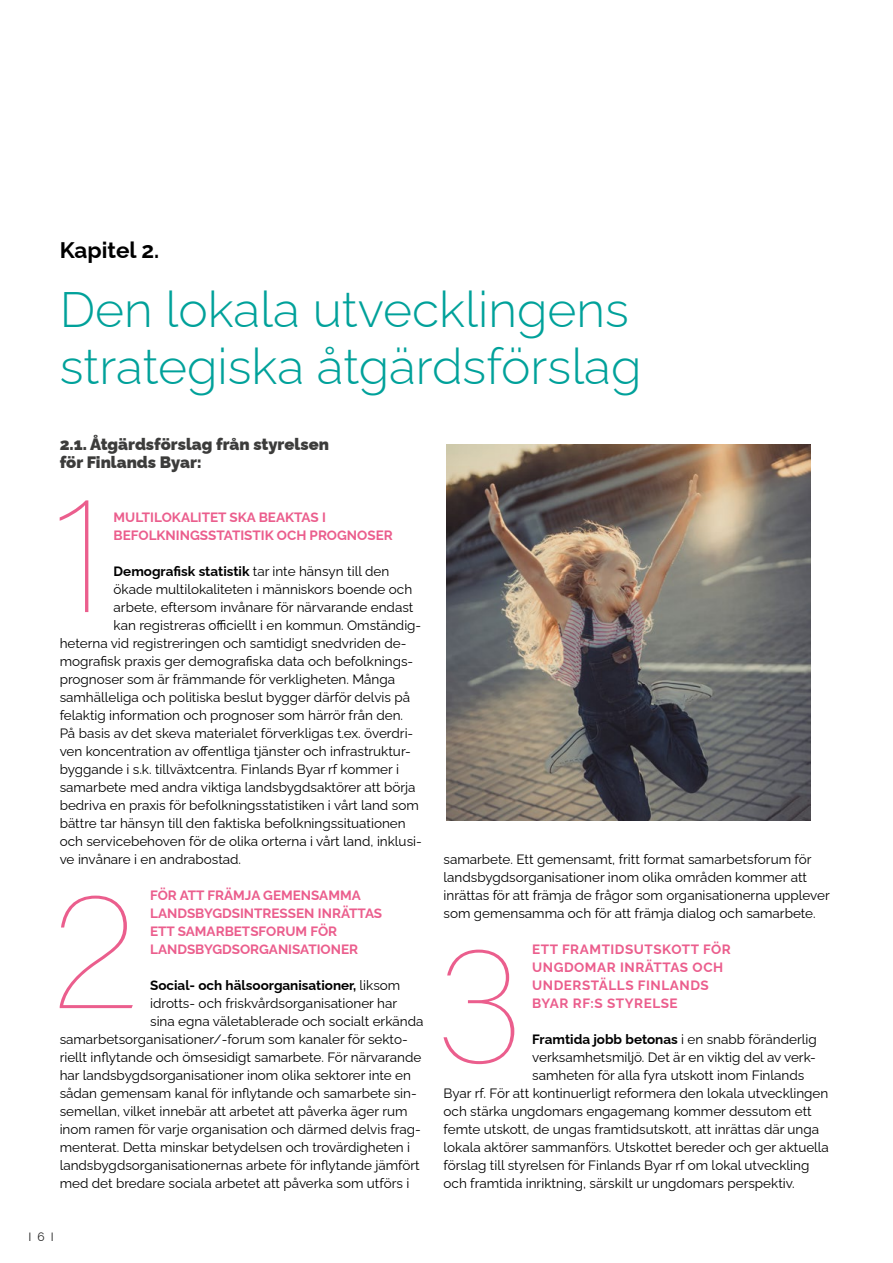
<style>
.page{position:relative;width:893px;height:1263px;background:#fff}
.page>*{position:absolute;margin:0;border:0;box-sizing:border-box;transform-origin:0 0}
.t1{font:166.95px "Acumin Variable Concept";color:#eb5e8d}
.t2{font:300 49.8px/57px "Raleway";color:#00a19a}
.t3{font:700 22.5px "Raleway";color:#000}
.t4{font:900 16.5px/18px "Raleway";color:#3c3c3b}
.t5{font:13.5px/18px "Raleway";color:#000}
.t6{font:700 13.5px/18px "Raleway";color:#eb5e8d}
.t7{font:700 13.5px "Raleway";color:#000}
.t8{font:700 13.5px/18px "Raleway";letter-spacing:.04em;color:#eb5e8d}
.t9{font:12px "Raleway";color:#222}
.s1{font-weight:400}
</style>
<div class="page">
<img style="left:446px;top:444px;width:364px;height:377px">
<h3 class="t3" style="left:60px;top:232px;width:101px">Kapitel 2.</h3>
<h2 class="t2" style="left:60px;top:275px;width:583px">Den lokala utvecklingens strategiska åtgärdsförslag</h2>
<p class="t4" style="left:60px;top:433px;width:271px">2.1. Åtgärdsförslag från styrelsen för Finlands Byar:</p>
<h1 class="t1" style="left:55px;top:439px;width:53px">1</h1>
<p class="t6" style="left:114px;top:507px;width:281px">MULTILOKALITET SKA BEAKTAS I<br>BEFOLKNINGSSTATISTIK OCH PROGNOSER</p>
<p class="t7" style="left:114px;top:560px;width:277px">Demografisk statistik <span class="s1">tar inte hänsyn till den</span></p>
<p class="t5" style="left:114px;top:579px;width:300px">ökade multilokaliteten i människors boende och</p>
<p class="t5" style="left:114px;top:597px;width:301px">arbete, eftersom invånare för närvarande endast</p>
<p class="t5" style="left:114px;top:615px;width:309px">kan registreras officiellt i en kommun. Omständig-</p>
<p class="t5" style="left:60px;top:633px;width:348px">heterna vid registreringen och samtidigt snedvriden de-</p>
<p class="t5" style="left:60px;top:651px;width:355px">mografisk praxis ger demografiska data och befolknings-</p>
<p class="t5" style="left:60px;top:669px;width:337px">prognoser som är främmande för verkligheten. Många</p>
<p class="t5" style="left:60px;top:687px;width:352px">samhälleliga och politiska beslut bygger därför delvis på</p>
<p class="t5" style="left:60px;top:705px;width:345px">felaktig information och prognoser som härrör från den.</p>
<p class="t5" style="left:60px;top:723px;width:355px">På basis av det skeva materialet förverkligas t.ex. överdri-</p>
<p class="t5" style="left:60px;top:741px;width:353px">ven koncentration av offentliga tjänster och infrastruktur-</p>
<p class="t5" style="left:60px;top:759px;width:341px">byggande i s.k. tillväxtcentra. Finlands Byar rf kommer i</p>
<p class="t5" style="left:60px;top:777px;width:357px">samarbete med andra viktiga landsbygdsaktörer att börja</p>
<p class="t5" style="left:60px;top:795px;width:361px">bedriva en praxis för befolkningsstatistiken i vårt land som</p>
<p class="t5" style="left:60px;top:813px;width:348px">bättre tar hänsyn till den faktiska befolkningssituationen</p>
<p class="t5" style="left:60px;top:831px;width:364px">och servicebehoven för de olika orterna i vårt land, inklusi-</p>
<p class="t5" style="left:60px;top:849px;width:183px">ve invånare i en andrabostad.</p>
<h1 class="t1" style="left:52px;top:835px;width:87px">2</h1>
<p class="t6" style="left:150px;top:885px;width:234px">FÖR ATT FRÄMJA GEMENSAMMA<br>LANDSBYGDSINTRESSEN INRÄTTAS<br>ETT SAMARBETSFORUM FÖR<br>LANDSBYGDSORGANISATIONER</p>
<p class="t7" style="left:150px;top:974px;width:252px">Social- och hälsoorganisationer, <span class="s1">liksom</span></p>
<p class="t5" style="left:150px;top:993px;width:248px">idrotts- och friskvårdsorganisationer har</p>
<p class="t5" style="left:150px;top:1011px;width:275px">sina egna väletablerade och socialt erkända</p>
<p class="t5" style="left:60px;top:1029px;width:350px">samarbetsorganisationer/-forum som kanaler för sekto-</p>
<p class="t5" style="left:60px;top:1047px;width:363px">riellt inflytande och ömsesidigt samarbete. För närvarande</p>
<p class="t5" style="left:60px;top:1065px;width:353px">har landsbygdsorganisationer inom olika sektorer inte en</p>
<p class="t5" style="left:60px;top:1083px;width:359px">sådan gemensam kanal för inflytande och samarbete sin-</p>
<p class="t5" style="left:60px;top:1101px;width:349px">semellan, vilket innebär att arbetet att påverka äger rum</p>
<p class="t5" style="left:60px;top:1119px;width:363px">inom ramen för varje organisation och därmed delvis frag-</p>
<p class="t5" style="left:60px;top:1137px;width:352px">menterat. Detta minskar betydelsen och trovärdigheten i</p>
<p class="t5" style="left:60px;top:1155px;width:362px">landsbygdsorganisationernas arbete för inflytande jämfört</p>
<p class="t5" style="left:60px;top:1173px;width:351px">med det bredare sociala arbetet att påverka som utförs i</p>
<p class="t9" style="left:28px;top:1227px;width:27px">I 6 I</p>
<p class="t5" style="left:444px;top:849px;width:388px">samarbete. Ett gemensamt, fritt format samarbetsforum för landsbygdsorganisationer inom olika områden kommer att inrättas för att främja de frågor som organisationerna upplever som gemensamma och för att främja dialog och samarbete.</p>
<h1 class="t1" style="left:437px;top:889px;width:90px">3</h1>
<p class="t8" style="left:532px;top:939px;width:200px">ETT FRAMTIDSUTSKOTT FÖR<br>UNGDOMAR INRÄTTAS OCH<br>UNDERSTÄLLS FINLANDS<br>BYAR RF:S STYRELSE</p>
<p class="t7" style="left:532px;top:1028px;width:286px">Framtida jobb betonas <span class="s1">i en snabb föränderlig</span></p>
<p class="t5" style="left:532px;top:1047px;width:285px">verksamhetsmiljö. Det är en viktig del av verk-</p>
<p class="t5" style="left:532px;top:1065px;width:274px">samheten för alla fyra utskott inom Finlands</p>
<p class="t5" style="left:444px;top:1083px;width:386px">Byar rf. För att kontinuerligt reformera den lokala utvecklingen</p>
<p class="t5" style="left:444px;top:1101px;width:370px">och stärka ungdomars engagemang kommer dessutom ett</p>
<p class="t5" style="left:444px;top:1119px;width:377px">femte utskott, de ungas framtidsutskott, att inrättas där unga</p>
<p class="t5" style="left:444px;top:1137px;width:387px">lokala aktörer sammanförs. Utskottet bereder och ger aktuella</p>
<p class="t5" style="left:444px;top:1155px;width:367px">förslag till styrelsen för Finlands Byar rf om lokal utveckling</p>
<p class="t5" style="left:444px;top:1173px;width:353px">och framtida inriktning, särskilt ur ungdomars perspektiv.</p>
</div>
